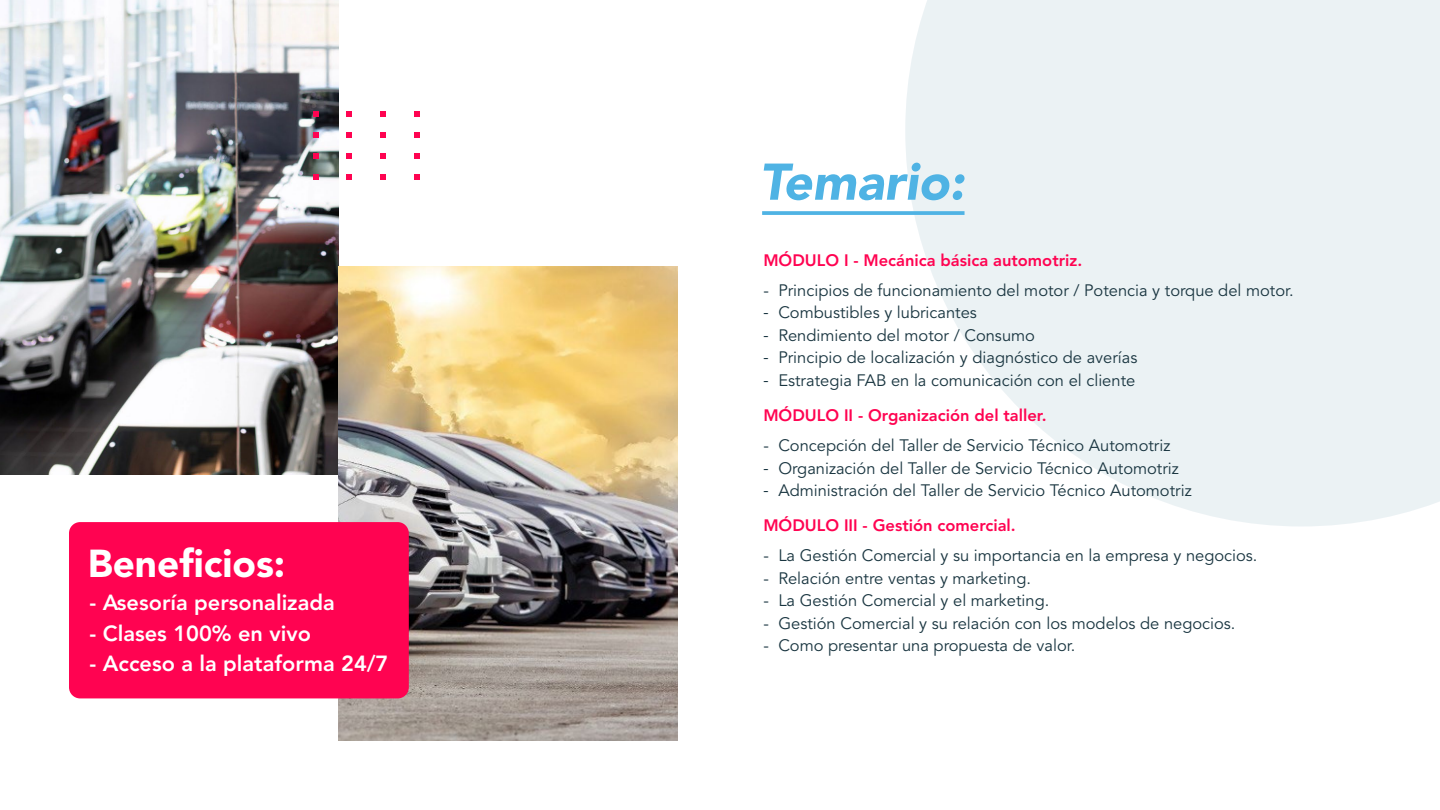
<style>
.page{position:relative;width:1440px;height:810px;background:#fff}
.page>*{position:absolute;margin:0;border:0;box-sizing:border-box;transform-origin:0 0}
.t1{font:italic 900 51.07px "Avenir LT Pro";color:#4fb3e4}
.t2{font:900 38.7px "Avenir LT Pro";color:#fff}
.t3{font:800 21.75px "Avenir LT Pro";color:#fff}
.t4{font:16.5px/35.2px "Avenir LT Pro";color:#193540}
.t5{font:800 16.5px "Avenir LT Pro";color:#ff0351}
.s1{font-family:"Myriad Pro"}
.s2{font-weight:800;color:#ff0351}
</style>
<div class="page">
<svg style="left:905px;top:0;width:535px;height:526px;background:#edf3f5"></svg>
<svg style="left:762px;top:211px;width:203px;height:4px"></svg>
<img style="left:0;top:0;width:339px;height:475px">
<img style="left:339px;top:266px;width:338px;height:475px">
<svg style="left:313px;top:111px;width:6px;height:6px"></svg>
<svg style="left:346px;top:111px;width:6px;height:6px"></svg>
<svg style="left:380px;top:111px;width:6px;height:6px"></svg>
<svg style="left:414px;top:111px;width:6px;height:6px"></svg>
<svg style="left:313px;top:132px;width:6px;height:6px"></svg>
<svg style="left:346px;top:132px;width:6px;height:6px"></svg>
<svg style="left:380px;top:132px;width:6px;height:6px"></svg>
<svg style="left:414px;top:132px;width:6px;height:6px"></svg>
<svg style="left:313px;top:153px;width:6px;height:6px"></svg>
<svg style="left:346px;top:153px;width:6px;height:6px"></svg>
<svg style="left:380px;top:153px;width:6px;height:6px"></svg>
<svg style="left:414px;top:153px;width:6px;height:6px"></svg>
<svg style="left:313px;top:174px;width:6px;height:6px"></svg>
<svg style="left:346px;top:174px;width:6px;height:6px"></svg>
<svg style="left:380px;top:174px;width:6px;height:6px"></svg>
<svg style="left:414px;top:174px;width:6px;height:6px"></svg>
<div style="left:69px;top:522px;width:340px;height:176px;background:#ff0351;border-radius:11px"></div>
<h2 class="t2" style="left:88px;top:540px;width:199px">Beneficios:</h2>
<h3 class="t3" style="left:90px;top:590px;width:247px">- Asesoría personalizada</h3>
<h3 class="t3" style="left:90px;top:620px;width:223px">- Clases 100% en vivo</h3>
<h3 class="t3" style="left:90px;top:651px;width:300px">- Acceso a la plataforma 24/7</h3>
<h1 class="t1" style="left:759px;top:151px;width:207px">Temario:</h1>
<p class="t5" style="left:763px;top:250px;width:320px">MÓDULO I - Mecánica básica automotriz.</p>
<p class="t4" style="left:763px;top:273px;width:532px">- Principios de funcionamiento del motor / Potencia y torque del motor.</p>
<p class="t4" style="left:763px;top:295px;width:215px"><span class="s1">-</span> Combustibles y lubricantes</p>
<p class="t4" style="left:763px;top:318px;width:273px"><span class="s1">-</span> Rendimiento del motor / Consumo</p>
<p class="t4" style="left:763px;top:340px;width:376px"><span class="s1">-</span> Principio de localización y diagnóstico de averías</p>
<p class="t4" style="left:763px;top:363px;width:373px"><span class="s1">-</span> Estrategia FAB en la comunicación con el cliente<br><span class="s2">MÓDULO II - Organización del taller.</span></p>
<p class="t4" style="left:763px;top:428px;width:409px">- Concepción del Taller de Servicio Técnico Automotriz</p>
<p class="t4" style="left:763px;top:451px;width:417px"><span class="s1">-</span> Organización del Taller de Servicio Técnico Automotriz</p>
<p class="t4" style="left:763px;top:473px;width:430px"><span class="s1">-</span> Administración del Taller de Servicio Técnico Automotriz<br><span class="s2">MÓDULO III - Gestión comercial.</span></p>
<p class="t4" style="left:763px;top:538px;width:496px">- La Gestión Comercial y su importancia en la empresa y negocios.</p>
<p class="t4" style="left:763px;top:561px;width:269px">- Relación entre ventas y marketing.</p>
<p class="t4" style="left:763px;top:583px;width:288px">- La Gestión Comercial y el marketing.</p>
<p class="t4" style="left:763px;top:606px;width:474px">- Gestión Comercial y su relación con los modelos de negocios.</p>
<p class="t4" style="left:763px;top:628px;width:314px">- Como presentar una propuesta de valor.</p>
</div>
